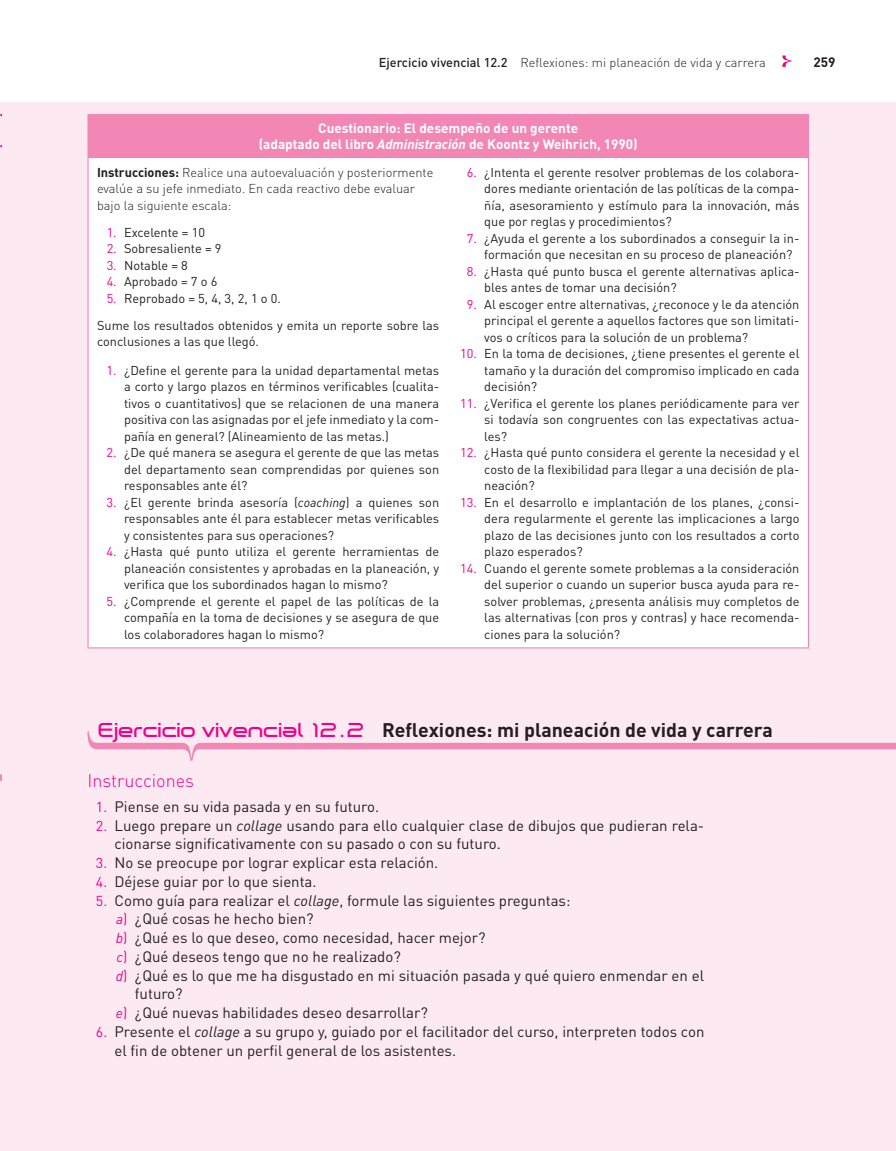
<style>
.page{position:relative;width:896px;height:1151px;background:#fff}
.page>*{position:absolute;margin:0;border:0;box-sizing:border-box;transform-origin:0 0}
.t1{font:700 19.5px "DIN Pro";color:#231f20}
.t2{font:300 18px "DIN Pro";color:#ed028c}
.t3{font:15px/18.8px "DIN Pro";color:#231f20}
.t4{font:700 13.5px/15.8px "DIN Pro";color:#fff;text-align:center}
.t5{font:700 13.5px "DIN Pro";color:#231f20}
.t6{font:12.75px/16.5px "DIN Pro";color:#231f20;text-align:justify}
.t7{font:300 12.75px/16.5px "DIN Pro";color:#231f20}
.t8{font:300 12.75px "DIN";color:#231f20}
.s1{font-family:"DIN Pro";font-weight:500}
.s2{font-family:"DIN";font-style:italic}
.s3{font-weight:700}
.s4{color:#ed028c}
.s5{font-family:"Dekers Bold";font-weight:400;color:#ed028c}
.s6{font-size:14.25px;color:#ed028c}
.s7{font-family:"DIN";font-style:italic;font-size:14.25px;color:#ed028c}
</style>
<div class="page">
<svg style="left:782px;top:55px;width:9px;height:12px"></svg>
<hr style="left:0;top:103px;width:2px;height:1048px;background:#fce9f1">
<svg style="left:0;top:774px;width:2px;height:7px"></svg>
<div style="left:2px;top:103px;width:893px;height:1048px;background:#fce9f1"></div>
<div style="left:88px;top:114px;width:720px;height:44px;background:#f287b6"></div>
<div style="left:89px;top:158px;width:718px;height:489px;background:#fff"></div>
<hr style="left:87px;top:114px;width:2px;height:44px;background:#f287b6">
<hr style="left:807px;top:114px;width:2px;height:44px;background:#f287b6">
<hr style="left:807px;top:158px;width:2px;height:489px;background:#f287b6">
<hr style="left:448px;top:647px;width:361px;height:1px;background:#f287b6">
<hr style="left:87px;top:158px;width:2px;height:489px;background:#f287b6">
<hr style="left:87px;top:647px;width:361px;height:1px;background:#f287b6">
<svg style="left:87px;top:731px;width:808px;height:30px"></svg>
<p class="t8" style="left:379px;top:58px;width:388px"><span class="s1">Ejercicio vivencial 12.2</span> Reflexiones: mi planeación de vida y carrera</p>
<p class="t5" style="left:813px;top:57px;width:23px">259</p>
<p class="t4" style="left:259px;top:122px;width:380px">Cuestionario: El desempeño de un gerente<br>(adaptado del libro <span class="s2">Administración</span> de Koontz y Weihrich, 1990)</p>
<p class="t7" style="left:97px;top:165px;width:338px"><span class="s3">Instrucciones:</span> Realice una autoevaluación y posteriormente evalúe a su jefe inmediato. En cada reactivo debe evaluar bajo la siguiente escala:</p>
<p class="t6" style="left:107px;top:225px;width:100px"><span class="s4">1.</span> Excelente = 10</p>
<p class="t6" style="left:107px;top:242px;width:116px"><span class="s4">2.</span> Sobresaliente = 9</p>
<p class="t6" style="left:107px;top:258px;width:83px"><span class="s4">3.</span> Notable = 8</p>
<p class="t6" style="left:107px;top:275px;width:112px"><span class="s4">4.</span> Aprobado = 7 o 6</p>
<p class="t6" style="left:97px;top:286px;width:344px;line-height:27px;text-indent:10px"><span class="s4">5.</span> Reprobado = 5, 4, 3, 2, 1 o 0.<br>Sume los resultados obtenidos y emita un reporte sobre las</p>
<p class="t6" style="left:97px;top:335px;width:163px">conclusiones a las que llegó.</p>
<p class="t6" style="left:124px;top:363px;width:317px;text-indent:-17px"><span class="s4">1.</span> ¿Define el gerente para la unidad departamental metas a corto y largo plazos en términos verificables (cualita&shy;tivos o cuantitativos) que se relacionen de una manera positiva con las asignadas por el jefe inmediato y la com&shy;pañía en general? (Alineamiento de las metas.)</p>
<p class="t6" style="left:124px;top:446px;width:317px;text-indent:-17px"><span class="s4">2.</span> ¿De qué manera se asegura el gerente de que las metas del departamento sean comprendidas por quienes son responsables ante él?</p>
<p class="t6" style="left:124px;top:495px;width:317px;text-indent:-17px"><span class="s4">3.</span> ¿El gerente brinda asesoría (<span class="s2">coaching</span>) a quienes son responsables ante él para establecer metas verificables y consistentes para sus operaciones?</p>
<p class="t6" style="left:124px;top:545px;width:317px;text-indent:-17px"><span class="s4">4.</span> ¿Hasta qué punto utiliza el gerente herramientas de planeación consistentes y aprobadas en la planeación, y verifica que los subordinados hagan lo mismo?</p>
<p class="t6" style="left:124px;top:594px;width:317px;text-indent:-17px"><span class="s4">5.</span> ¿Comprende el gerente el papel de las políticas de la compañía en la toma de decisiones y se asegura de que los colaboradores hagan lo mismo?</p>
<p class="t6" style="left:484px;top:165px;width:317px;text-indent:-17px"><span class="s4">6.</span> ¿Intenta el gerente resolver problemas de los colabora&shy;dores mediante orientación de las políticas de la compa&shy;ñía, asesoramiento y estímulo para la innovación, más que por reglas y procedimientos?</p>
<p class="t6" style="left:484px;top:231px;width:317px;text-indent:-17px"><span class="s4">7.</span> ¿Ayuda el gerente a los subordinados a conseguir la in&shy;formación que necesitan en su proceso de planeación?</p>
<p class="t6" style="left:484px;top:264px;width:317px;text-indent:-17px"><span class="s4">8.</span> ¿Hasta qué punto busca el gerente alternativas aplica&shy;bles antes de tomar una decisión?</p>
<p class="t6" style="left:484px;top:297px;width:317px;text-indent:-17px"><span class="s4">9.</span> Al escoger entre alternativas, ¿reconoce y le da atención principal el gerente a aquellos factores que son limitati&shy;vos o críticos para la solución de un problema?</p>
<p class="t6" style="left:484px;top:347px;width:317px;text-indent:-24px"><span class="s4">10.</span> En la toma de decisiones, ¿tiene presentes el gerente el tamaño y la duración del compromiso implicado en cada decisión?</p>
<p class="t6" style="left:484px;top:396px;width:317px;text-indent:-24px"><span class="s4">11.</span> ¿Verifica el gerente los planes periódicamente para ver si todavía son congruentes con las expectativas actua&shy;les?</p>
<p class="t6" style="left:484px;top:446px;width:317px;text-indent:-24px"><span class="s4">12.</span> ¿Hasta qué punto considera el gerente la necesidad y el costo de la flexibilidad para llegar a una decisión de pla&shy;neación?</p>
<p class="t6" style="left:484px;top:495px;width:317px;text-indent:-24px"><span class="s4">13.</span> En el desarrollo e implantación de los planes, ¿consi&shy;dera regularmente el gerente las implicaciones a largo plazo de las decisiones junto con los resultados a corto plazo esperados?</p>
<p class="t6" style="left:484px;top:561px;width:317px;text-indent:-24px"><span class="s4">14.</span> Cuando el gerente somete problemas a la consideración del superior o cuando un superior busca ayuda para re&shy;solver problemas, ¿presenta análisis muy completos de las alternativas (con pros y contras) y hace recomenda&shy;ciones para la solución?</p>
<p class="t1" style="left:98px;top:722px;width:676px"><span class="s5">Ejercicio vivencial1 2. 2</span> Reflexiones: mi planeación de vida y carrera</p>
<p class="t2" style="left:87px;top:774px;width:108px">Instrucciones</p>
<p class="t3" style="left:96px;top:798px;width:285px"><span class="s6">1.</span> Piense en su vida pasada y en su futuro.</p>
<p class="t3" style="left:114px;top:817px;width:591px;text-indent:-19px"><span class="s6">2.</span> Luego prepare un <span class="s2">collage</span> usando para ello cualquier clase de dibujos que pudieran rela&shy;cionarse significativamente con su pasado o con su futuro.</p>
<p class="t3" style="left:96px;top:855px;width:344px"><span class="s6">3.</span> No se preocupe por lograr explicar esta relación.</p>
<p class="t3" style="left:96px;top:873px;width:222px"><span class="s6">4.</span> Déjese guiar por lo que sienta.</p>
<p class="t3" style="left:96px;top:892px;width:476px"><span class="s6">5.</span> Como guía para realizar el <span class="s2">collage</span>, formule las siguientes preguntas:</p>
<p class="t3" style="left:116px;top:911px;width:199px"><span class="s7">a</span><span class="s6">)</span> ¿Qué cosas he hecho bien?</p>
<p class="t3" style="left:116px;top:930px;width:371px"><span class="s7">b</span><span class="s6">)</span> ¿Qué es lo que deseo, como necesidad, hacer mejor?</p>
<p class="t3" style="left:116px;top:948px;width:286px"><span class="s7">c</span><span class="s6">)</span> ¿Qué deseos tengo que no he realizado?</p>
<p class="t3" style="left:116px;top:967px;width:590px"><span class="s7">d</span><span class="s6">)</span> ¿Qué es lo que me ha disgustado en mi situación pasada y qué quiero enmendar en el</p>
<p class="t3" style="left:135px;top:986px;width:49px">futuro?</p>
<p class="t3" style="left:116px;top:1005px;width:313px"><span class="s7">e</span><span class="s6">)</span> ¿Qué nuevas habilidades deseo desarrollar?</p>
<p class="t3" style="left:114px;top:1023px;width:591px;text-indent:-19px"><span class="s6">6.</span> Presente el <span class="s2">collage</span> a su grupo y, guiado por el facilitador del curso, interpreten todos con el fin de obtener un perfil general de los asistentes.</p>
</div>
